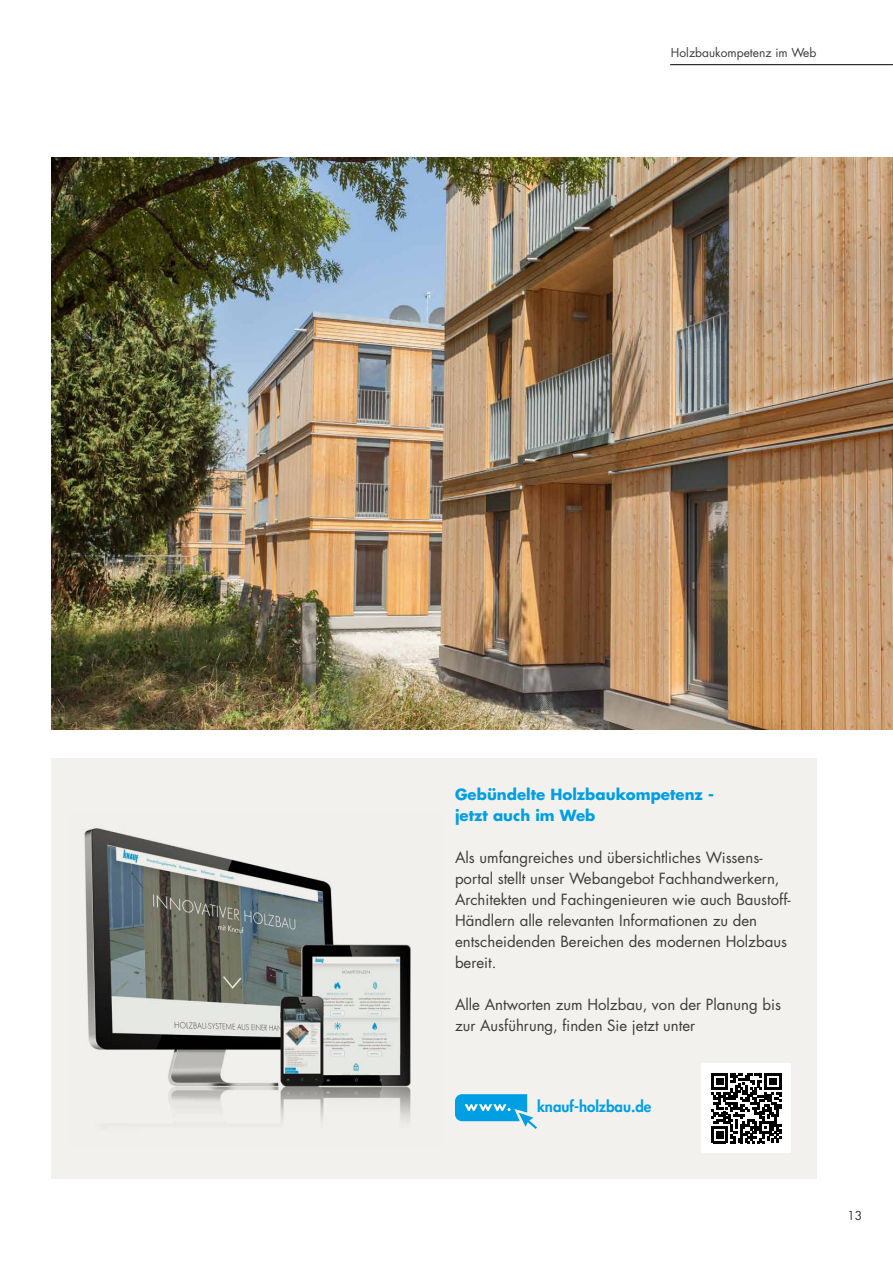
<style>
.page{position:relative;width:893px;height:1263px;background:#fff}
.page>*{position:absolute;margin:0;border:0;box-sizing:border-box;transform-origin:0 0}
.t1{font:15px/21px "Futura Std";color:#3c3c3b}
.t2{font:700 15px/21px "Futura Std";color:#009fe3}
.t3{font:800 15px "Futura Std";color:#009fe3}
.t4{font:12px "Futura Std";color:#3c3c3b}
.t5{font:500 12px "Futura Std";color:#3c3c3b}
</style>
<div class="page">
<hr style="left:670px;top:64px;width:223px;height:1px;background:#000">
<div style="left:51px;top:758px;width:765px;height:420px;background:#f3f1ed"></div>
<img style="left:84px;top:828px;width:327px;height:295px">
<svg style="left:455px;top:1094px;width:82px;height:35px"></svg>
<div style="left:701px;top:1063px;width:90px;height:90px;background:#fff"></div>
<svg style="left:711px;top:1073px;width:70px;height:70px"></svg>
<img style="left:51px;top:157px;width:842px;height:573px">
<p class="t4" style="left:671px;top:45px;width:147px">Holzbaukompetenz im Web</p>
<p class="t2" style="left:455px;top:784px;width:260px">Gebündelte Holzbaukompetenz - jetzt auch im Web</p>
<p class="t1" style="left:455px;top:847px;width:337px">Als umfangreiches und übersichtliches Wissens&shy;portal stellt unser Webangebot Fachhandwerkern, Architekten und Fachingenieuren wie auch Baustoff-Händlern alle relevanten Informationen zu den entscheidenden Bereichen des modernen Holzbaus bereit.</p>
<p class="t1" style="left:455px;top:994px;width:327px">Alle Antworten zum Holzbau, von der Planung bis zur Ausführung, finden Sie jetzt unter</p>
<p class="t3" style="left:537px;top:1097px;width:116px">knauf-holzbau.de</p>
<p class="t5" style="left:848px;top:1208px;width:15px">13</p>
</div>
